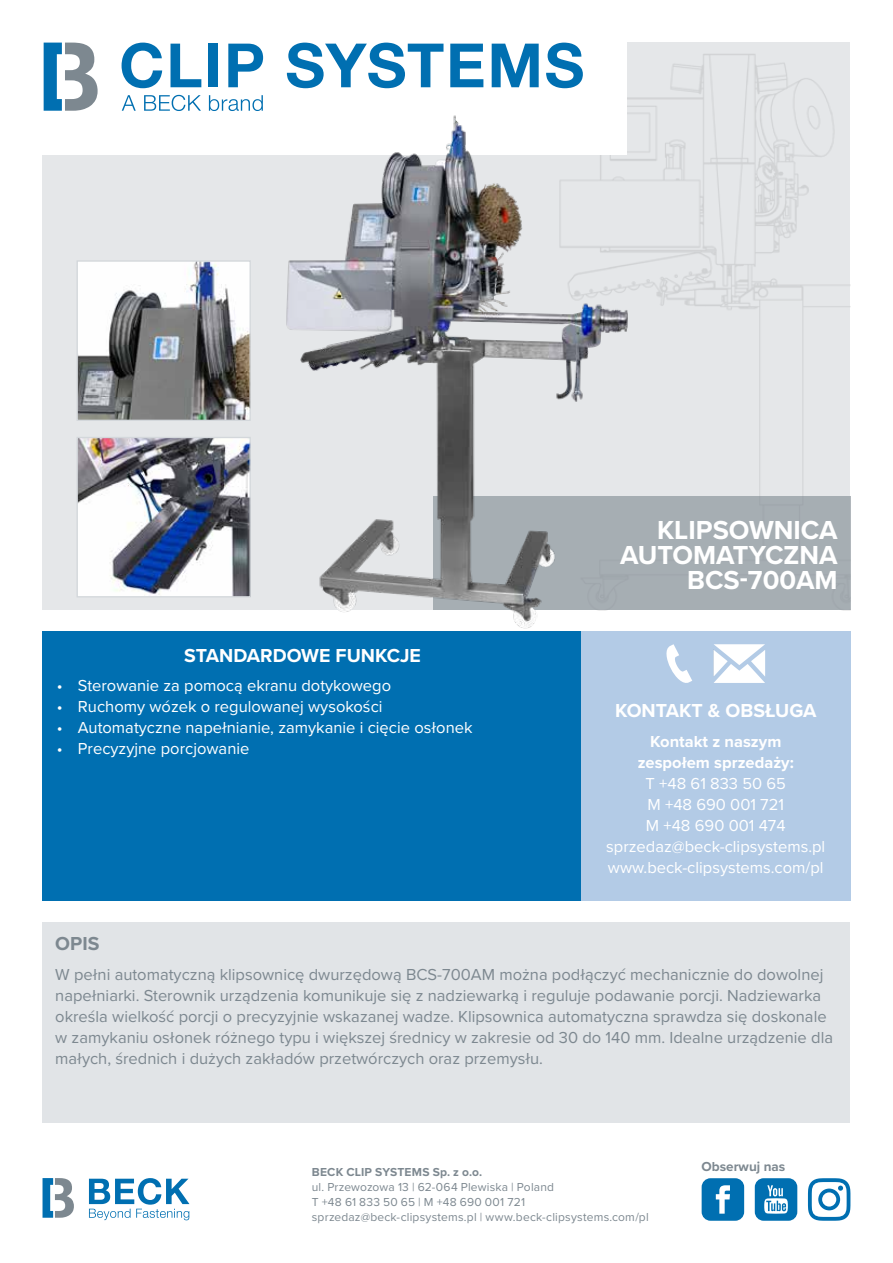
<style>
.page{position:relative;width:893px;height:1263px;background:#fff}
.page>*{position:absolute;margin:0;border:0;box-sizing:border-box;transform-origin:0 0}
.t1{font:700 27px/24.9px "Proxima Nova";color:#fff;text-align:right}
.t2{font:700 19.5px "Proxima Nova";color:#fff}
.t3{font:700 19.5px "Proxima Nova";color:#7d8890}
.t4{font:16.5px/21px "Proxima Nova";color:#7d8890}
.t5{font:16.5px/21px "Proxima Nova";color:#fff;text-align:center}
.t6{font:700 16.5px/21px "Proxima Nova";color:#fff;text-align:center}
.t7{font:700 13.5px "Proxima Nova";color:#7d8890}
.t8{font:12px/15px "Proxima Nova";letter-spacing:.015em;color:#7d8890}
.t9{font:700 12px "Proxima Nova";letter-spacing:.015em;color:#7d8890}
</style>
<div class="page">
<div style="left:43px;top:43px;width:807px;height:567px;background:#e5e7e9"></div>
<img style="left:641px;top:54px;width:209px;height:442px">
<div style="left:43px;top:631px;width:538px;height:270px;background:#006fb1"></div>
<div style="left:43px;top:922px;width:807px;height:201px;background:#e1e4e7"></div>
<div style="left:581px;top:631px;width:269px;height:270px;background:#b3cbe6"></div>
<svg style="left:89px;top:1178px;width:100px;height:42px"></svg>
<svg style="left:43px;top:1178px;width:31px;height:40px"></svg>
<svg style="left:666px;top:644px;width:26px;height:39px"></svg>
<svg style="left:713px;top:644px;width:52px;height:39px"></svg>
<svg style="left:702px;top:1178px;width:42px;height:43px"></svg>
<svg style="left:755px;top:1178px;width:42px;height:43px"></svg>
<svg style="left:808px;top:1178px;width:42px;height:43px"></svg>
<div style="left:432px;top:496px;width:418px;height:114px;background:#a6aeb3"></div>
<img style="left:79px;top:262px;width:170px;height:157px">
<div style="left:77px;top:260px;width:174px;height:161px;border:1px solid #d3d7db"></div>
<img style="left:79px;top:439px;width:170px;height:156px">
<div style="left:77px;top:437px;width:174px;height:160px;border:1px solid #d3d7db"></div>
<div style="left:0;top:0;width:626px;height:154px;background:#fff"></div>
<svg style="left:122px;top:95px;width:14px;height:16px"></svg>
<svg style="left:144px;top:95px;width:57px;height:16px"></svg>
<svg style="left:209px;top:95px;width:54px;height:16px"></svg>
<svg style="left:122px;top:43px;width:40px;height:45px"></svg>
<svg style="left:171px;top:44px;width:30px;height:43px"></svg>
<div style="left:209px;top:44px;width:9px;height:43px;background:#006fb1"></div>
<svg style="left:228px;top:44px;width:35px;height:43px"></svg>
<svg style="left:44px;top:43px;width:54px;height:68px"></svg>
<img style="left:272px;top:42px;width:369px;height:587px">
<p class="t2" style="left:184px;top:641px;width:238px">STANDARDOWE FUNKCJE</p>
<p class="t5" style="left:57px;top:674px;width:336px">• Sterowanie za pomocą ekranu dotykowego</p>
<p class="t5" style="left:57px;top:695px;width:327px">• Ruchomy wózek o regulowanej wysokości</p>
<p class="t5" style="left:57px;top:716px;width:417px">• Automatyczne napełnianie, zamykanie i cięcie osłonek</p>
<p class="t5" style="left:57px;top:738px;width:194px">• Precyzyjne porcjowanie</p>
<h1 class="t1" style="left:620px;top:517px;width:219px">KLIPSOWNICA<br>AUTOMATYCZNA<br>BCS-700AM</h1>
<p class="t2" style="left:615px;top:696px;width:203px">KONTAKT &amp; OBSŁUGA</p>
<p class="t6" style="left:638px;top:730px;width:158px">Kontakt z naszym zespołem sprzedaży:</p>
<p class="t5" style="left:606px;top:772px;width:221px">T +48 61 833 50 65<br>M +48 690 001 721<br>M +48 690 001 474 sprzedaz@beck-clipsystems.pl www.beck-clipsystems.com/pl</p>
<p class="t3" style="left:55px;top:929px;width:46px">OPIS</p>
<p class="t4" style="left:55px;top:963px;width:779px">W pełni automatyczną klipsownicę dwurzędową BCS-700AM można podłączyć mechanicznie do dowolnej napełniarki. Sterownik urządzenia komunikuje się z nadziewarką i reguluje podawanie porcji. Nadziewarka określa wielkość porcji o precyzyjnie wskazanej wadze. Klipsownica automatyczna sprawdza się doskonale w zamykaniu osłonek różnego typu i większej średnicy w zakresie od 30 do 140 mm. Idealne urządzenie dla małych, średnich i dużych zakładów przetwórczych oraz przemysłu.</p>
<p class="t9" style="left:312px;top:1163px;width:172px">BECK CLIP SYSTEMS Sp. z o.o.</p>
<p class="t8" style="left:312px;top:1178px;width:338px">ul. Przewozowa 13 | 62-064 Plewiska | Poland<br>T +48 61 833 50 65 | M +48 690 001 721 sprzedaz@beck-clipsystems.pl | www.beck-clipsystems.com/pl</p>
<p class="t7" style="left:702px;top:1157px;width:85px">Obserwuj nas</p>
</div>
